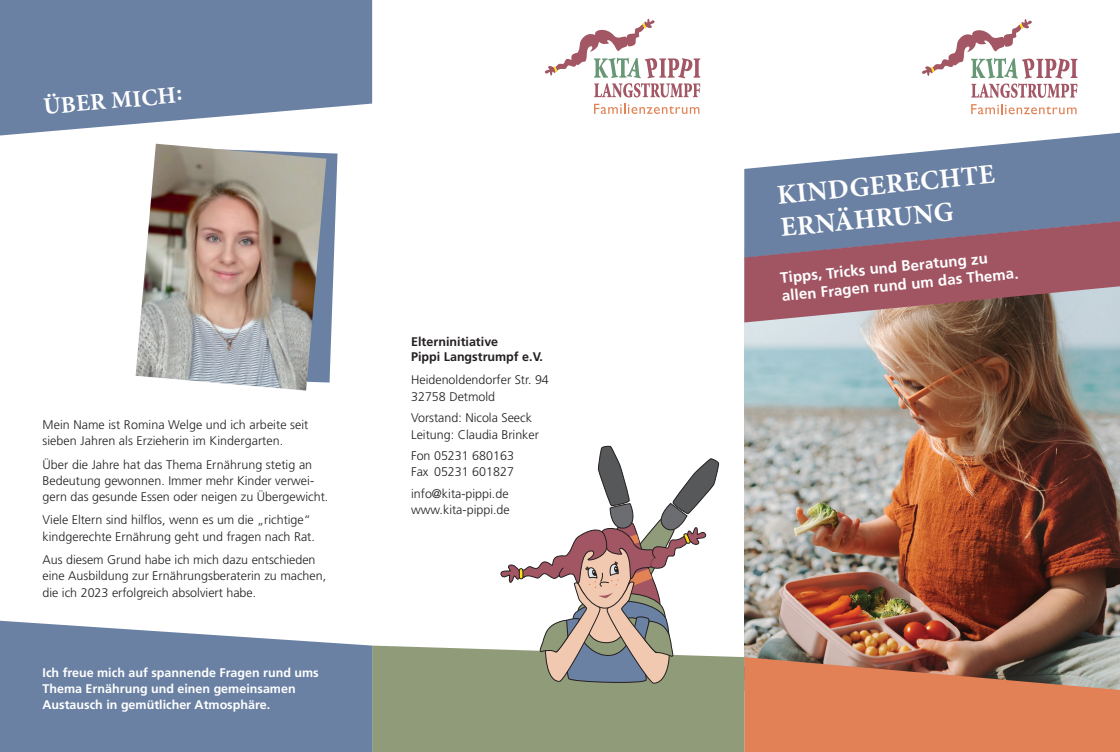
<style>
.page{position:relative;width:1120px;height:752px;background:#fff}
.page>*{position:absolute;margin:0;border:0;box-sizing:border-box;transform-origin:0 0}
.t1{font:700 27.5px/33.2px "Minion Pro";color:#fff}
.t2{font:700 23.75px "Minion Pro";color:#fff}
.t3{font:700 15px/17.9px "Frutiger LT Pro";color:#fff}
.t4{font:300 12.5px/16.2px "Frutiger LT Pro";color:#231f20}
.t5{font:700 12.5px/16.2px "Frutiger LT Pro";color:#fff}
.t6{font:700 12.5px/15px "Frutiger LT Pro";color:#231f20}
</style>
<div class="page">
<img style="left:744px;top:322px;width:376px;height:334px">
<svg style="left:971px;top:104px;width:105px;height:10px"></svg>
<svg style="left:922px;top:19px;width:155px;height:79px"></svg>
<svg style="left:744px;top:133px;width:376px;height:88px;fill:#6a81a4"></svg>
<svg style="left:744px;top:656px;width:376px;height:95px;fill:#e28156"></svg>
<div style="left:372px;top:645px;width:372px;height:106px;background:#909c79"></div>
<svg style="left:744px;top:221px;width:376px;height:101px;fill:#a15563"></svg>
<svg style="left:594px;top:104px;width:105px;height:10px"></svg>
<svg style="left:545px;top:19px;width:155px;height:78px"></svg>
<svg style="left:499px;top:445px;width:221px;height:242px"></svg>
<svg style="left:0;top:0;width:372px;height:135px;fill:#6a81a4"></svg>
<svg style="left:0;top:620px;width:372px;height:131px;fill:#6a81a4"></svg>
<svg style="left:326px;top:153px;width:11px;height:229px;fill:#6a81a4"></svg>
<img style="left:136px;top:144px;width:190px;height:246px">
<h2 class="t2" style="left:42px;top:90px;width:141px;rotate:-5deg">ÜBER MICH:</h2>
<p class="t4" style="left:43px;top:416px;width:267px">Mein Name ist Romina Welge und ich arbeite seit sieben Jahren als Erzieherin im Kindergarten.</p>
<p class="t4" style="left:43px;top:456px;width:287px">Über die Jahre hat das Thema Ernährung stetig an<br>Bedeutung gewonnen. Immer mehr Kinder verwei&shy;gern das gesunde Essen oder neigen zu Übergewicht.</p>
<p class="t4" style="left:43px;top:511px;width:274px">Viele Eltern sind hilflos, wenn es um die „richtige“ kindgerechte Ernährung geht und fragen nach Rat.</p>
<p class="t4" style="left:43px;top:551px;width:285px">Aus diesem Grund habe ich mich dazu entschieden eine Ausbildung zur Ernährungsberaterin zu machen, die ich 2023 erfolgreich absolviert habe.</p>
<p class="t5" style="left:43px;top:664px;width:278px">Ich freue mich auf spannende Fragen rund ums<br>Thema Ernährung und einen gemeinsamen<br>Austausch in gemütlicher Atmosphäre.</p>
<p class="t6" style="left:411px;top:334px;width:133px">Elterninitiative<br>Pippi Langstrumpf e.V.</p>
<p class="t4" style="left:411px;top:372px;width:139px">Heidenoldendorfer Str. 94<br>32758 Detmold</p>
<p class="t4" style="left:411px;top:409px;width:129px">Vorstand: Nicola Seeck<br>Leitung: Claudia Brinker</p>
<p class="t4" style="left:411px;top:447px;width:104px">Fon 05231 680163<br>Fax 05231 601827</p>
<p class="t4" style="left:411px;top:485px;width:100px">info@kita-pippi.de www.kita-pippi.de</p>
<h1 class="t1" style="left:776px;top:177px;width:220px;rotate:-5deg">KINDGERECHTE<br>ERNÄHRUNG</h1>
<p class="t3" style="left:779px;top:268px;width:239px;rotate:-5deg">Tipps, Tricks und Beratung zu allen Fragen rund um das Thema.</p>
</div>
